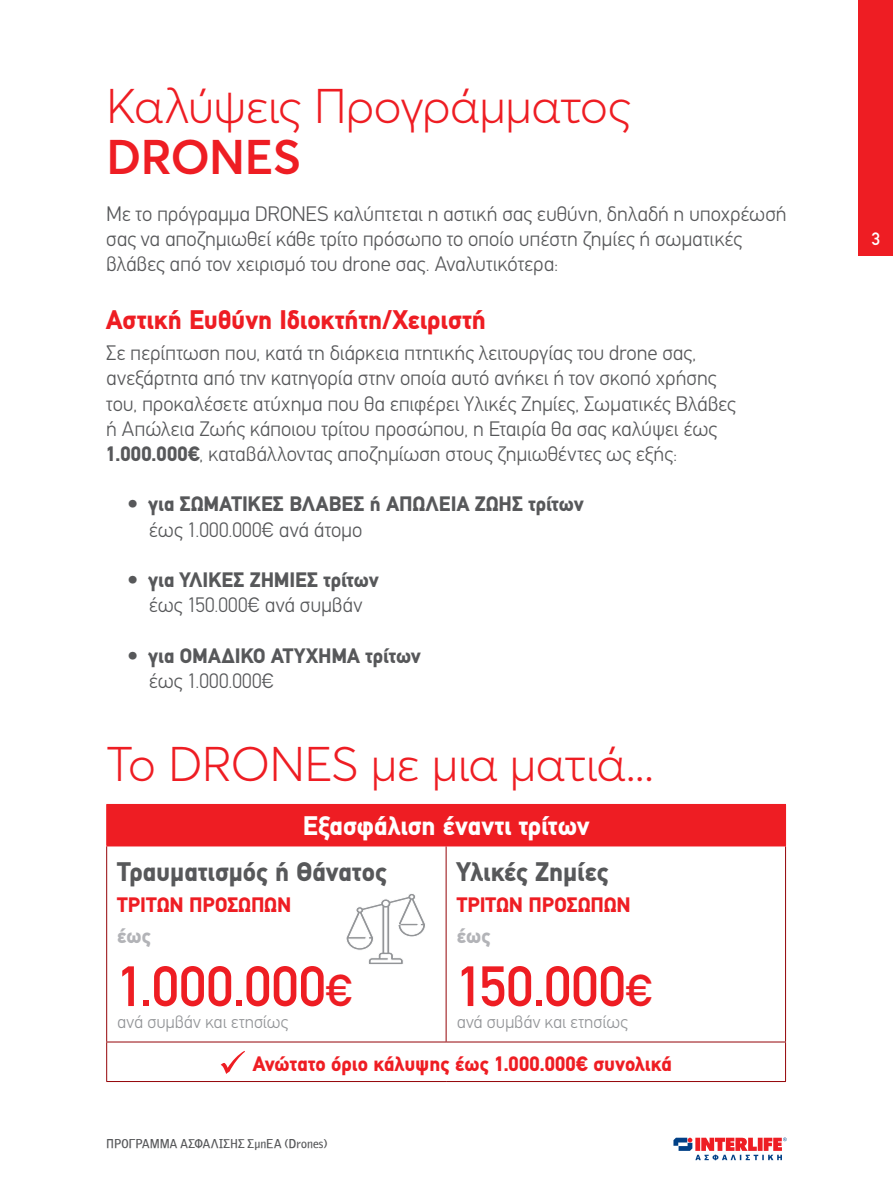
<style>
.page{position:relative;width:893px;height:1191px;background:#fff}
.page>*{position:absolute;margin:0;border:0;box-sizing:border-box;transform-origin:0 0}
.t1{font:500 57px "PF Din Text";letter-spacing:.005em;color:#ee1d23}
.t2{font:300 48px "Averta";letter-spacing:-.02em;color:#ee1d23}
.t3{font:600 48px "Averta";letter-spacing:-.025em;color:#ee1d23}
.t4{font:900 27px "PF Din Text";color:#57585a}
.t5{font:900 27px "PF Din Text";letter-spacing:.005em;color:#ee1d23}
.t6{font:900 27px "PF Din Text";letter-spacing:.005em;color:#fff}
.t7{font:300 21px/25.2px "PF Din Text";letter-spacing:-.005em;color:#57585a}
.t8{font:900 21px "PF Din Text";letter-spacing:.005em;color:#57585a}
.t9{font:900 21px "PF Din Text";letter-spacing:.005em;color:#ee1d23}
.t10{font:300 21px "PF Din Text";letter-spacing:.015em;color:#57585a}
.t11{font:900 21px "PF Din Text";color:#b2b3b7}
.t12{font:300 18px "PF Din Text";letter-spacing:-.005em;color:#939598}
.t13{font:500 18px "PF Din Text";color:#fff}
.t14{font:12px "PF Bell Gothic";letter-spacing:.005em;color:#57585a}
.s1{font-weight:900}
.s2{font-size:45px}
</style>
<div class="page">
<svg style="left:673px;top:1137px;width:114px;height:23px"></svg>
<div style="left:107px;top:804px;width:678px;height:42px;background:#ee1d23"></div>
<hr style="left:106px;top:846px;width:1px;height:195px;background:#940408">
<hr style="left:446px;top:846px;width:1px;height:195px;background:#940408">
<hr style="left:785px;top:846px;width:1px;height:195px;background:#940408">
<hr style="left:106px;top:1041px;width:340px;height:1px;background:#940408">
<hr style="left:106px;top:1042px;width:1px;height:39px;background:#940408">
<hr style="left:446px;top:1041px;width:340px;height:1px;background:#940408">
<hr style="left:785px;top:1042px;width:1px;height:39px;background:#940408">
<hr style="left:106px;top:1081px;width:340px;height:1px;background:#940408">
<hr style="left:446px;top:1081px;width:340px;height:1px;background:#940408">
<hr style="left:106px;top:804px;width:340px;height:1px;background:#ee1d23">
<hr style="left:106px;top:805px;width:1px;height:40px;background:#ee1d23">
<hr style="left:446px;top:804px;width:340px;height:1px;background:#ee1d23">
<hr style="left:106px;top:845px;width:340px;height:1px;background:#ee1d23">
<hr style="left:446px;top:845px;width:340px;height:1px;background:#ee1d23">
<hr style="left:785px;top:805px;width:1px;height:40px;background:#ee1d23">
<svg style="left:221px;top:1051px;width:24px;height:23px"></svg>
<svg style="left:346px;top:894px;width:79px;height:70px"></svg>
<div style="left:859px;top:0;width:34px;height:255px;background:#ee1d23"></div>
<h2 class="t2" style="left:106px;top:76px;width:527px">Καλύψεις Προγράμματος</h2>
<h2 class="t3" style="left:106px;top:126px;width:196px">DRONES</h2>
<p class="t7" style="left:106px;top:201px;width:682px">Με το πρόγραμμα DRONES καλύπτεται η αστική σας ευθύνη, δηλαδή η υποχρέωσή σας να αποζημιωθεί κάθε τρίτο πρόσωπο το οποίο υπέστη ζημίες ή σωματικές βλάβες από τον χειρισμό του drone σας. Αναλυτικότερα:</p>
<p class="t5" style="left:106px;top:303px;width:381px">Αστική Ευθύνη Ιδιοκτήτη/Χειριστή</p>
<p class="t7" style="left:106px;top:340px;width:631px">Σε περίπτωση που, κατά τη διάρκεια πτητικής λειτουργίας του drone σας, ανεξάρτητα από την κατηγορία στην οποία αυτό ανήκει ή τον σκοπό χρήσης του, προκαλέσετε ατύχημα που θα επιφέρει Υλικές Ζημίες, Σωματικές Βλάβες ή Απώλεια Ζωής κάποιου τρίτου προσώπου, η Εταιρία θα σας καλύψει έως <span class="s1">1.000.000€</span>, καταβάλλοντας αποζημίωση στους ζημιωθέντες ως εξής:</p>
<p class="t8" style="left:128px;top:491px;width:126px">• για Σωματικές</p>
<p class="t8" style="left:289px;top:491px;width:40px">Βλάβες</p>
<p class="t8" style="left:370px;top:491px;width:215px">ή Απώλεια Ζωής τρίτων</p>
<p class="t7" style="left:149px;top:517px;width:215px">έως 1.000.000€ ανά άτομο</p>
<p class="t8" style="left:128px;top:567px;width:86px">• για Υλικές</p>
<p class="t8" style="left:250px;top:567px;width:130px">Ζημίες τρίτων</p>
<p class="t7" style="left:149px;top:592px;width:215px">έως 150.000€ ανά συμβάν</p>
<p class="t8" style="left:128px;top:643px;width:295px">• για ΟΜΑΔΙΚΟ ΑΤΥΧΗΜΑ τρίτων</p>
<p class="t10" style="left:149px;top:668px;width:127px">έως 1.000.000€</p>
<h2 class="t2" style="left:106px;top:734px;width:550px">Το DRONES με μια ματιά...</h2>
<p class="t6" style="left:303px;top:810px;width:288px">Εξασφάλιση έναντι τρίτων</p>
<p class="t4" style="left:117px;top:855px;width:271px">Τραυματισμός ή Θάνατος</p>
<p class="t9" style="left:117px;top:892px;width:175px">ΤΡΙΤΩΝ ΠΡΟΣΩΠΩΝ</p>
<p class="t11" style="left:117px;top:923px;width:35px">έως</p>
<h1 class="t1" style="left:117px;top:953px;width:237px">1.000.000<span class="s2">€</span></h1>
<p class="t12" style="left:117px;top:1010px;width:173px">ανά συμβάν και ετησίως</p>
<p class="t4" style="left:457px;top:855px;width:153px">Υλικές Ζημίες</p>
<p class="t9" style="left:457px;top:892px;width:175px">ΤΡΙΤΩΝ ΠΡΟΣΩΠΩΝ</p>
<p class="t11" style="left:457px;top:923px;width:35px">έως</p>
<h1 class="t1" style="left:457px;top:953px;width:197px">150.000<span class="s2">€</span></h1>
<p class="t12" style="left:457px;top:1010px;width:173px">ανά συμβάν και ετησίως</p>
<p class="t9" style="left:253px;top:1051px;width:420px">Ανώτατο όριο κάλυψης έως 1.000.000€ συνολικά</p>
<p class="t14" style="left:106px;top:1136px;width:223px">ΠΡΟΓΡΑΜΜΑ ΑΣΦΑΛΙΣΗΣ ΣμηΕΑ (Drones)</p>
<p class="t13" style="left:872px;top:228px;width:10px">3</p>
</div>
